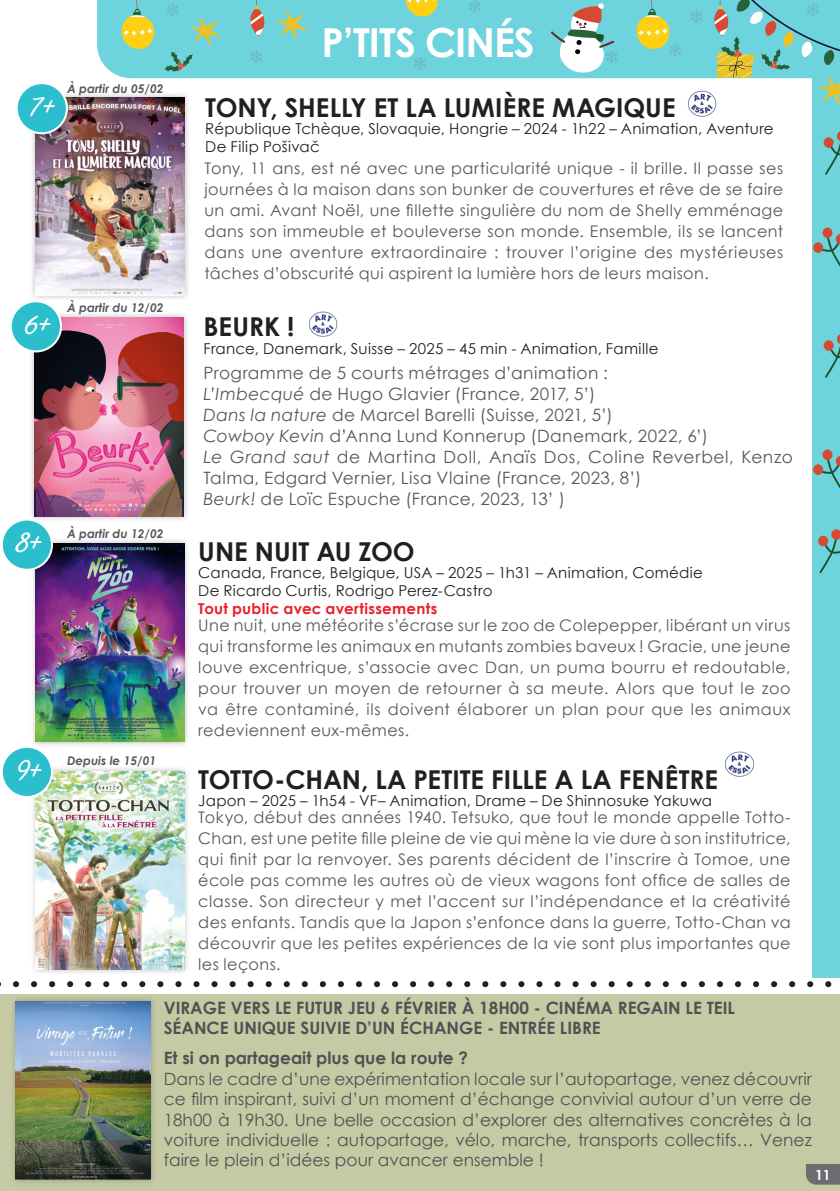
<style>
.page{position:relative;width:840px;height:1191px;background:#fff}
.page>*{position:absolute;margin:0;border:0;box-sizing:border-box;transform-origin:0 0}
.cartouche_film{font:700 40px "Century Gothic";letter-spacing:-.025em;color:#fff}
.cartouche_film-2{font:40px "Freestyle Script";color:#fff}
.courant{font:700 26px "Century Gothic";color:#231f20}
.t1{font:17px/20.4px "Century Gothic";color:#4f5252;text-align:justify}
.courant-2{font:17px/21px "Century Gothic";letter-spacing:.025em;color:#57585a}
.t2{font:700 17px "Century Gothic";color:#4f5252}
.courant-3{font:16px/21px "Century Gothic";letter-spacing:.03em;color:#57585a;text-align:justify}
.courant-4{font:15px "Century Gothic";letter-spacing:.02em;color:#231f20}
.courant-5{font:700 15px "Century Gothic";letter-spacing:.02em;color:#eb2028}
.t3{font:700 14px "Century Gothic";color:#fff}
.t4{font:italic 700 12px "Century Gothic";color:#57585a}
.s1{font-style:italic}
</style>
<div class="page">
<div style="left:0;top:994px;width:839px;height:197px;background:#c5caa5"></div>
<svg style="left:806px;top:1164px;width:33px;height:20px"></svg>
<div style="left:97px;top:0;width:616px;height:78px;background:#6dd3dd"></div>
<div style="left:811px;top:78px;width:28px;height:899px;background:#6dd3dd"></div>
<svg style="left:120px;top:0;width:35px;height:51px;background:#b3d07f"></svg>
<svg style="left:403px;top:0;width:35px;height:18px"></svg>
<svg style="left:250px;top:50px;width:12px;height:14px"></svg>
<svg style="left:468px;top:0;width:13px;height:13px"></svg>
<svg style="left:413px;top:57px;width:13px;height:13px"></svg>
<svg style="left:689px;top:10px;width:13px;height:13px"></svg>
<svg style="left:634px;top:0;width:47px;height:57px;background:#9cd09e"></svg>
<svg style="left:550px;top:3px;width:67px;height:70px"></svg>
<svg style="left:249px;top:0;width:15px;height:36px"></svg>
<svg style="left:276px;top:10px;width:31px;height:30px"></svg>
<svg style="left:163px;top:3px;width:58px;height:69px;background:#72ccc9"></svg>
<svg style="left:713px;top:0;width:126px;height:106px"></svg>
<svg style="left:825px;top:132px;width:14px;height:43px"></svg>
<svg style="left:822px;top:137px;width:11px;height:11px"></svg>
<svg style="left:821px;top:227px;width:11px;height:11px"></svg>
<svg style="left:820px;top:233px;width:19px;height:32px"></svg>
<svg style="left:812px;top:242px;width:11px;height:11px"></svg>
<svg style="left:825px;top:335px;width:14px;height:43px"></svg>
<svg style="left:822px;top:340px;width:11px;height:11px"></svg>
<svg style="left:821px;top:449px;width:11px;height:11px"></svg>
<svg style="left:820px;top:455px;width:19px;height:32px"></svg>
<svg style="left:812px;top:464px;width:11px;height:11px"></svg>
<svg style="left:819px;top:529px;width:20px;height:45px"></svg>
<svg style="left:817px;top:535px;width:11px;height:11px"></svg>
<div style="left:29px;top:91px;width:161px;height:210px;background:#231f20;opacity:.3"></div>
<img style="left:35px;top:97px;width:149px;height:198px">
<div style="left:17px;top:83px;width:50px;height:50px;background:#2bbfce;border-radius:50%"></div>
<div style="left:16px;top:82px;width:52px;height:52px;border:2px solid #fff;border-radius:50%"></div>
<div style="left:30px;top:537px;width:160px;height:211px;background:#231f20;opacity:.3"></div>
<img style="left:36px;top:544px;width:148px;height:197px">
<div style="left:2px;top:519px;width:50px;height:51px;background:#2bbfce;border-radius:50%"></div>
<div style="left:1px;top:518px;width:52px;height:53px;border:2px solid #fff;border-radius:50%"></div>
<div style="left:28px;top:311px;width:161px;height:211px;background:#231f20;opacity:.3"></div>
<img style="left:34px;top:318px;width:149px;height:198px">
<div style="left:11px;top:301px;width:50px;height:50px;background:#2bbfce;border-radius:50%"></div>
<div style="left:10px;top:300px;width:52px;height:52px;border:2px solid #fff;border-radius:50%"></div>
<div style="left:30px;top:764px;width:160px;height:211px;background:#231f20;opacity:.3"></div>
<img style="left:36px;top:771px;width:148px;height:198px">
<div style="left:2px;top:747px;width:50px;height:50px;background:#2bbfce;border-radius:50%"></div>
<div style="left:1px;top:746px;width:52px;height:52px;border:2px solid #fff;border-radius:50%"></div>
<img style="left:687px;top:87px;width:31px;height:30px">
<img style="left:308px;top:311px;width:30px;height:26px">
<img style="left:725px;top:751px;width:30px;height:26px">
<svg style="left:0;top:981px;width:832px;height:6px"></svg>
<div style="left:10px;top:995px;width:147px;height:190px;background:#231f20;opacity:.3"></div>
<img style="left:16px;top:1001px;width:135px;height:178px">
<p class="cartouche_film-2" style="left:30px;top:83px;width:28px">7+</p>
<p class="t4" style="left:67px;top:79px;width:98px">À partir du 05/02</p>
<p class="cartouche_film-2" style="left:26px;top:301px;width:28px">6+</p>
<p class="t4" style="left:67px;top:298px;width:98px">À partir du 12/02</p>
<p class="cartouche_film-2" style="left:17px;top:519px;width:28px">8+</p>
<p class="t4" style="left:67px;top:525px;width:98px">À partir du 12/02</p>
<p class="cartouche_film-2" style="left:17px;top:746px;width:28px">9+</p>
<p class="t4" style="left:67px;top:751px;width:91px">Depuis le 15/01</p>
<p class="cartouche_film" style="left:321px;top:12px;width:214px">P’TITS CINÉS</p>
<p class="courant" style="left:205px;top:87px;width:471px">TONY, SHELLY ET LA LUMIÈRE MAGIQUE</p>
<p class="courant-4" style="left:205px;top:118px;width:569px">République Tchèque, Slovaquie, Hongrie – 2024 - 1h22 – Animation, Aventure</p>
<p class="courant-4" style="left:205px;top:136px;width:116px">De Filip Pošivač</p>
<p class="courant-3" style="left:204px;top:157px;width:580px">Tony, 11 ans, est né avec une particularité unique - il brille. Il passe ses journées à la maison dans son bunker de couvertures et rêve de se faire un ami. Avant Noël, une fillette singulière du nom de Shelly emménage dans son immeuble et bouleverse son monde. Ensemble, ils se lancent dans une aventure extraordinaire : trouver l’origine des mystérieuses tâches d’obscurité qui aspirent la lumière hors de leurs maison.</p>
<p class="courant" style="left:203px;top:306px;width:93px">BEURK !</p>
<p class="courant-4" style="left:203px;top:338px;width:456px">France, Danemark, Suisse – 2025 – 45 min - Animation, Famille</p>
<p class="courant-2" style="left:203px;top:362px;width:406px">Programme de 5 courts métrages d’animation :</p>
<p class="courant-2" style="left:203px;top:383px;width:393px"><span class="s1">L’Imbecqué</span> de Hugo Glavier (France, 2017, 5’)</p>
<p class="courant-2" style="left:203px;top:404px;width:410px"><span class="s1">Dans la nature</span> de Marcel Barelli (Suisse, 2021, 5’)</p>
<p class="courant-2" style="left:203px;top:425px;width:506px"><span class="s1">Cowboy Kevin</span> d’Anna Lund Konnerup (Danemark, 2022, 6’)</p>
<p class="courant-2" style="left:203px;top:446px;width:590px"><span class="s1">Le Grand saut</span> de Martina Doll, Anaïs Dos, Coline Reverbel, Kenzo<br>Talma, Edgard Vernier, Lisa Vlaine (France, 2023, 8’)</p>
<p class="courant-2" style="left:203px;top:488px;width:363px"><span class="s1">Beurk!</span> de Loïc Espuche (France, 2023, 13’ )</p>
<p class="courant" style="left:198px;top:532px;width:218px">UNE NUIT AU ZOO</p>
<p class="courant-4" style="left:198px;top:562px;width:506px">Canada, France, Belgique, USA – 2025 – 1h31 – Animation, Comédie</p>
<p class="courant-4" style="left:198px;top:580px;width:296px">De Ricardo Curtis, Rodrigo Perez-Castro</p>
<p class="courant-5" style="left:198px;top:597px;width:240px">Tout public avec avertissements</p>
<p class="courant-3" style="left:198px;top:615px;width:593px">Une nuit, une météorite s’écrase sur le zoo de Colepepper, libérant un virus qui transforme les animaux en mutants zombies baveux ! Gracie, une jeune louve excentrique, s’associe avec Dan, un puma bourru et redoutable, pour trouver un moyen de retourner à sa meute. Alors que tout le zoo va être contaminé, ils doivent élaborer un plan pour que les animaux redeviennent eux-mêmes.</p>
<p class="courant" style="left:198px;top:759px;width:521px">TOTTO-CHAN, LA PETITE FILLE A LA FENÊTRE</p>
<p class="courant-3" style="left:198px;top:806px;width:593px">Tokyo, début des années 1940. Tetsuko, que tout le monde appelle Totto-Chan, est une petite fille pleine de vie qui mène la vie dure à son institutrice, qui finit par la renvoyer. Ses parents décident de l’inscrire à Tomoe, une école pas comme les autres où de vieux wagons font office de salles de classe. Son directeur y met l’accent sur l’indépendance et la créativité des enfants. Tandis que la Japon s’enfonce dans la guerre, Totto-Chan va découvrir que les petites expériences de la vie sont plus importantes que les leçons.</p>
<p class="courant-4" style="left:198px;top:789px;width:515px">Japon – 2025 – 1h54 - VF– Animation, Drame – De Shinnosuke Yakuwa</p>
<p class="t2" style="left:164px;top:995px;width:572px">VIRAGE VERS LE FUTUR JEU 6 FÉVRIER À 18H00 - CINÉMA REGAIN LE TEIL</p>
<p class="t2" style="left:164px;top:1015px;width:438px">SÉANCE UNIQUE SUIVIE D’UN ÉCHANGE - ENTRÉE LIBRE</p>
<p class="t2" style="left:164px;top:1045px;width:305px">Et si on partageait plus que la route ?</p>
<p class="t1" style="left:164px;top:1068px;width:649px">Dans le cadre d’une expérimentation locale sur l’autopartage, venez découvrir ce film inspirant, suivi d’un moment d’échange convivial autour d’un verre de 18h00 à 19h30. Une belle occasion d’explorer des alternatives concrètes à la voiture individuelle : autopartage, vélo, marche, transports collectifs… Venez faire le plein d’idées pour avancer ensemble !</p>
<p class="t3" style="left:814px;top:1164px;width:17px">11</p>
</div>
